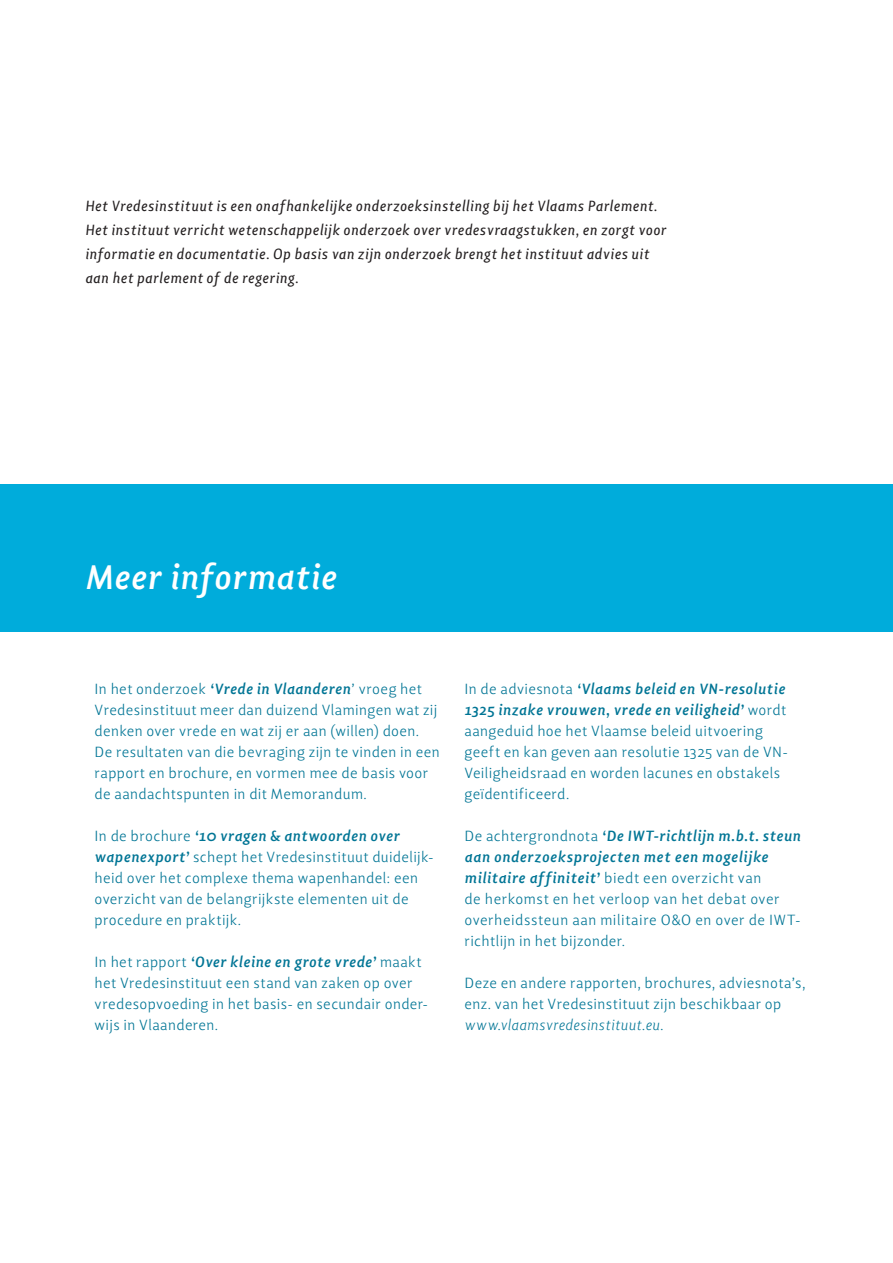
<style>
.page{position:relative;width:893px;height:1263px;background:#fff}
.page>*{position:absolute;margin:0;border:0;box-sizing:border-box;transform-origin:0 0}
.t1{font:italic 700 34.5px "Lisboa OSF";letter-spacing:.01em;color:#fff}
.t2{font:300 15px/21px "Lisboa OSF";letter-spacing:.03em;color:#007595}
.t3{font:italic 15px/24px "Lisboa OSF";letter-spacing:.025em;color:#231f20}
.t4{font:italic 300 15px "Lisboa OSF";letter-spacing:.03em;color:#007595}
.s1{font-weight:700;font-style:italic}
</style>
<div class="page">
<div style="left:0;top:484px;width:893px;height:147px;background:#00acdb"></div>
<p class="t3" style="left:85px;top:194px;width:583px">Het Vredesinstituut is een onafhankelijke onderzoeksinstelling bij het Vlaams Parlement.<br>Het instituut verricht wetenschappelijk onderzoek over vredesvraagstukken, en zorgt voor informatie en documentatie. Op basis van zijn onderzoek brengt het instituut advies uit aan het parlement of de regering.</p>
<h1 class="t1" style="left:85px;top:556px;width:253px">Meer informatie</h1>
<p class="t2" style="left:95px;top:678px;width:346px">In het onderzoek <span class="s1">‘Vrede in Vlaanderen</span>’ vroeg het Vredesinstituut meer dan duizend Vlamingen wat zij denken over vrede en wat zij er aan (willen) doen.<br>De resultaten van die bevraging zijn te vinden in een rapport en brochure, en vormen mee de basis voor de aandachtspunten in dit Memorandum.</p>
<p class="t2" style="left:95px;top:825px;width:341px">In de brochure <span class="s1">‘10 vragen &amp; antwoorden over wapenexport’</span> schept het Vredesinstituut duidelijk&shy;heid over het complexe thema wapenhandel: een overzicht van de belangrijkste elementen uit de procedure en praktijk.</p>
<p class="t2" style="left:95px;top:951px;width:335px">In het rapport <span class="s1">‘Over kleine en grote vrede’</span> maakt het Vredesinstituut een stand van zaken op over vredesopvoeding in het basis- en secundair onder&shy;wijs in Vlaanderen.</p>
<p class="t2" style="left:465px;top:678px;width:323px">In de adviesnota <span class="s1">‘Vlaams beleid en VN-resolutie 1325 inzake vrouwen, vrede en veiligheid’</span> wordt aangeduid hoe het Vlaamse beleid uitvoering geeft en kan geven aan resolutie 1325 van de VN-Veiligheidsraad en worden lacunes en obstakels geïdentificeerd.</p>
<p class="t2" style="left:465px;top:825px;width:338px">De achtergrondnota <span class="s1">‘De IWT-richtlijn m.b.t. steun aan onderzoeksprojecten met een mogelijke militaire affiniteit’</span> biedt een overzicht van<br>de herkomst en het verloop van het debat over overheidssteun aan militaire O&amp;O en over de IWT&shy;richtlijn in het bijzonder.</p>
<p class="t2" style="left:465px;top:972px;width:342px">Deze en andere rapporten, brochures, adviesnota’s, enz. van het Vredesinstituut zijn beschikbaar op</p>
<p class="t4" style="left:465px;top:1016px;width:200px">www.vlaamsvredesinstituut.eu.</p>
</div>
